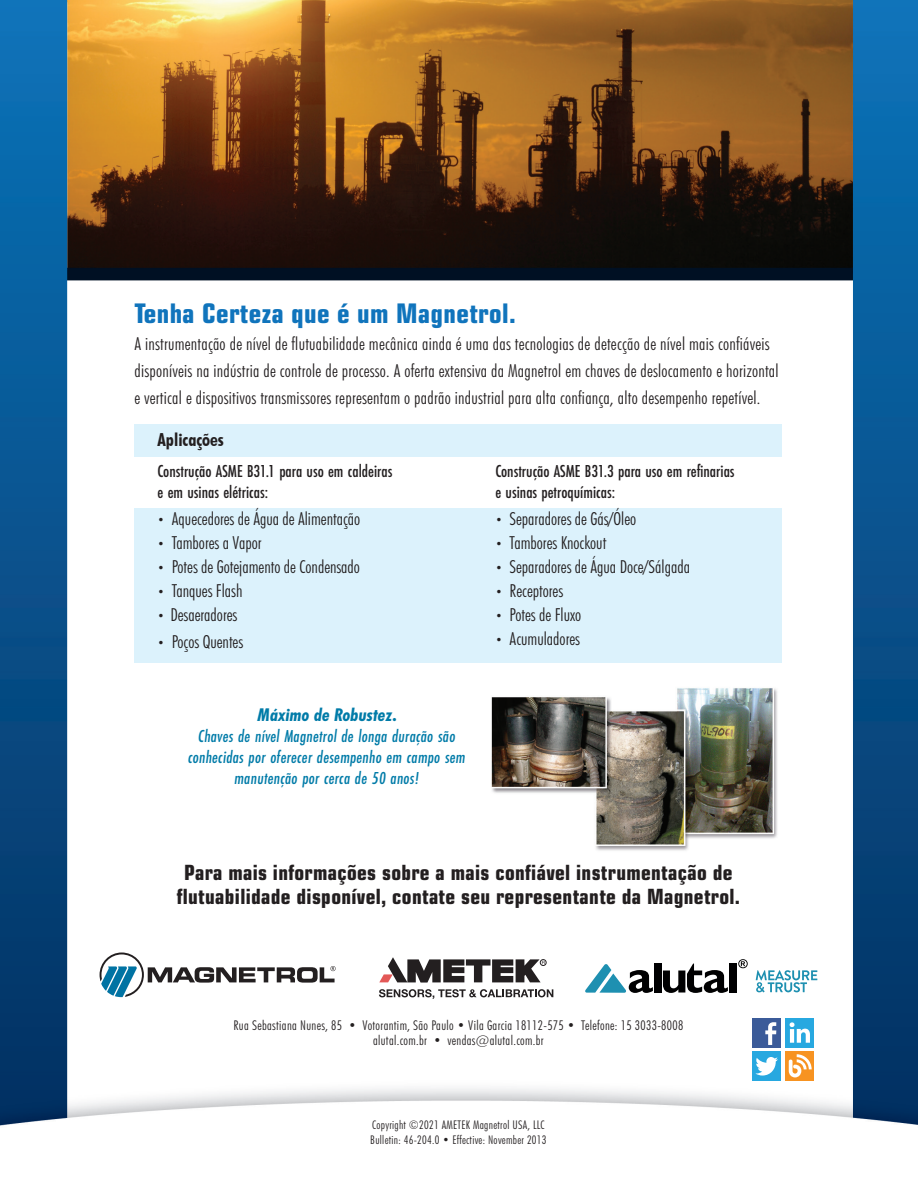
<style>
.page{position:relative;width:918px;height:1188px;background:#fff}
.page>*{position:absolute;margin:0;border:0;box-sizing:border-box;transform-origin:0 0}
.t1{font:700 condensed 27px "Eurostile";letter-spacing:.015em;color:#1074bc}
.t2{font:700 condensed 21px "Eurostile";letter-spacing:.015em;color:#231f20}
.t3{font:300 condensed 18px/27px "Futura BT";letter-spacing:.015em;color:#231f20}
.t4{font:500 18px/21px "Futura Condensed PT";color:#231f20}
.t5{font:italic 500 18px/21px "Futura Condensed PT";letter-spacing:.015em;color:#007ba8;text-align:center}
.t6{font:italic 700 18px "Futura Condensed BQ";letter-spacing:.015em;color:#007ba8}
.t7{font:700 condensed 18px "Futura BT";color:#231f20}
.t8{font:300 condensed 13.5px "Futura BT";letter-spacing:.025em;color:#231f20}
.t9{font:300 condensed 12px "Futura BT";letter-spacing:.025em;color:#231f20}
.s1{font-size:12px}
</style>
<div class="page">
<img style="left:0;top:0;width:918px;height:1126px">
<div style="left:134px;top:424px;width:648px;height:32px;background:#dcf2fc"></div>
<div style="left:134px;top:509px;width:648px;height:154px;background:#dcf2fc"></div>
<div style="left:786px;top:1052px;width:28px;height:29px;background:#f79321"></div>
<div style="left:752px;top:1018px;width:28px;height:29px;background:#3b5b99"></div>
<svg style="left:789px;top:1054px;width:23px;height:23px"></svg>
<svg style="left:765px;top:1022px;width:11px;height:23px"></svg>
<div style="left:752px;top:1051px;width:29px;height:30px;background:#27a8e0"></div>
<div style="left:785px;top:1018px;width:29px;height:29px;background:#27a8e0"></div>
<svg style="left:755px;top:1057px;width:23px;height:19px"></svg>
<svg style="left:790px;top:1022px;width:20px;height:21px"></svg>
<svg style="left:100px;top:952px;width:236px;height:45px"></svg>
<svg style="left:379px;top:989px;width:174px;height:10px"></svg>
<div style="left:540px;top:959px;width:6px;height:7px;border:1px solid #231f20;border-radius:50%"></div>
<svg style="left:379px;top:957px;width:166px;height:26px"></svg>
<svg style="left:756px;top:970px;width:61px;height:22px"></svg>
<svg style="left:585px;top:964px;width:68px;height:29px"></svg>
<svg style="left:738px;top:959px;width:10px;height:9px"></svg>
<div style="left:654px;top:964px;width:7px;height:29px;background:#000001"></div>
<svg style="left:663px;top:964px;width:65px;height:29px"></svg>
<div style="left:729px;top:964px;width:7px;height:29px;background:#000001"></div>
<p class="t1" style="left:134px;top:297px;width:383px">Tenha Certeza que é um Magnetrol.</p>
<p class="t3" style="left:134px;top:330px;width:646px">A instrumentação de nível de flutuabilidade mecânica ainda é uma das tecnologias de detecção de nível mais confiáveis disponíveis na indústria de controle de processo. A oferta extensiva da Magnetrol em chaves de deslocamento e horizontal e vertical e dispositivos transmissores representam o padrão industrial para alta confiança, alto desempenho repetível.</p>
<p class="t7" style="left:158px;top:428px;width:68px">Aplicações</p>
<p class="t4" style="left:158px;top:461px;width:236px">Construção ASME B31.1 para uso em caldeiras e em usinas elétricas:</p>
<p class="t3" style="left:158px;top:505px;width:204px"><span class="s1">•</span> Aquecedores de Água de Alimentação</p>
<p class="t3" style="left:158px;top:529px;width:105px"><span class="s1">•</span> Tambores a Vapor</p>
<p class="t3" style="left:158px;top:553px;width:204px"><span class="s1">•</span> Potes de Gotejamento de Condensado</p>
<p class="t3" style="left:158px;top:577px;width:86px"><span class="s1">•</span> Tanques Flash</p>
<p class="t3" style="left:158px;top:601px;width:81px"><span class="s1">•</span> Desaeradores</p>
<p class="t3" style="left:158px;top:628px;width:87px"><span class="s1">•</span> Poços Quentes</p>
<p class="t6" style="left:257px;top:704px;width:141px">Máximo de Robustez.</p>
<p class="t5" style="left:188px;top:725px;width:279px">Chaves de nível Magnetrol de longa duração são conhecidas por oferecer desempenho em campo sem manutenção por cerca de 50 anos!</p>
<p class="t4" style="left:496px;top:461px;width:241px">Construção ASME B31.3 para uso em refinarias e usinas petroquímicas:</p>
<p class="t3" style="left:496px;top:505px;width:142px"><span class="s1">•</span> Separadores de Gás/Óleo</p>
<p class="t3" style="left:496px;top:529px;width:112px"><span class="s1">•</span> Tambores Knockout</p>
<p class="t3" style="left:496px;top:553px;width:196px"><span class="s1">•</span> Separadores de Água Doce/Sálgada</p>
<p class="t3" style="left:496px;top:577px;width:69px"><span class="s1">•</span> Receptores</p>
<p class="t3" style="left:496px;top:601px;width:87px"><span class="s1">•</span> Potes de Fluxo</p>
<p class="t3" style="left:496px;top:625px;width:86px"><span class="s1">•</span> Acumuladores</p>
<p class="t2" style="left:184px;top:860px;width:550px">Para mais informações sobre a mais confiável instrumentação de</p>
<p class="t2" style="left:177px;top:884px;width:565px">flutuabilidade disponível, contate seu representante da Magnetrol.</p>
<p class="t8" style="left:233px;top:1017px;width:451px">Rua Sebastiana Nunes, 85 • Votorantim, São Paulo • Vila Garcia 18112-575 • Telefone: 15 3033-8008</p>
<p class="t8" style="left:373px;top:1032px;width:172px">alutal.com.br • vendas@alutal.com.br</p>
<p class="t9" style="left:372px;top:1118px;width:174px">Copyright ©2021 AMETEK Magnetrol USA, LLC</p>
<p class="t9" style="left:370px;top:1133px;width:178px">Bulletin: 46-204.0 • Effective: November 2013</p>
</div>
